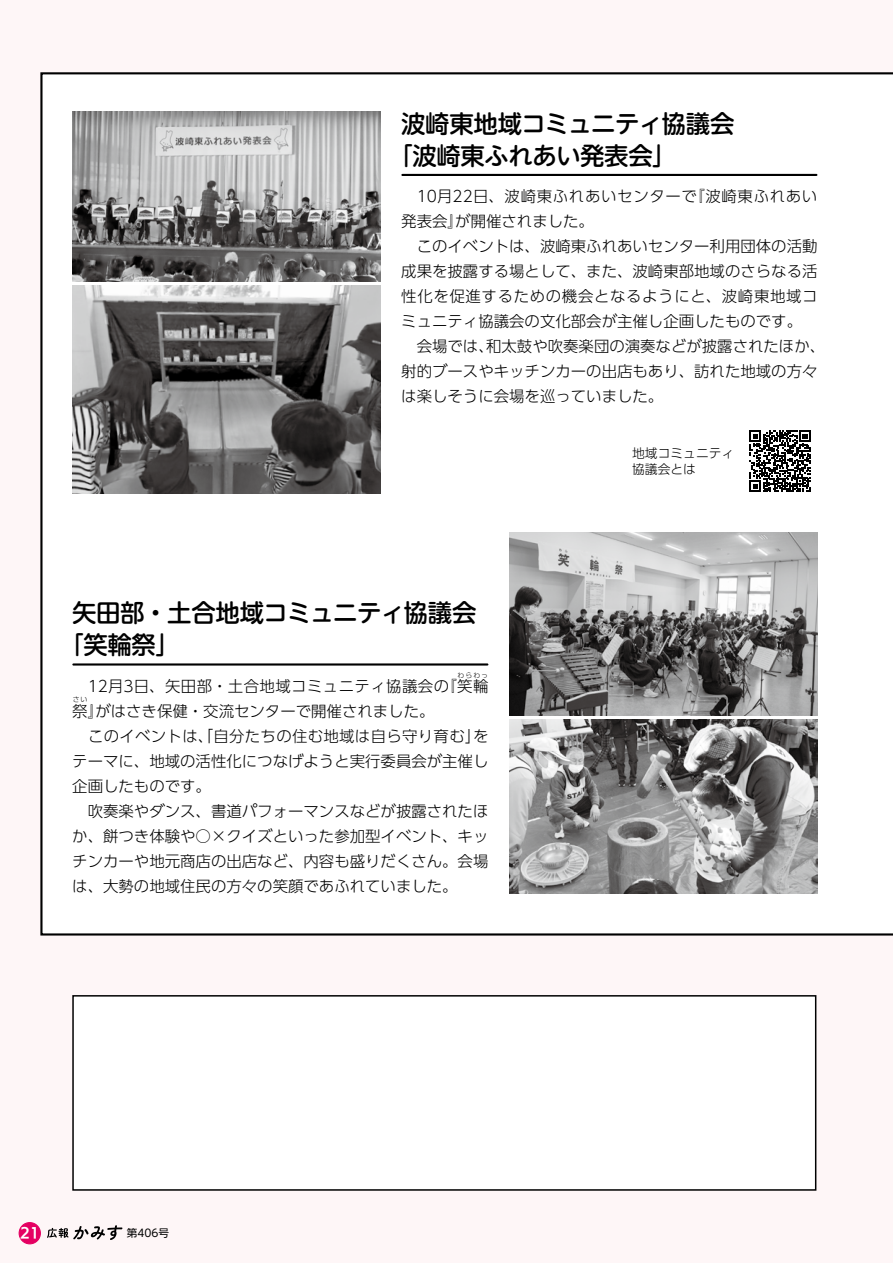
<style>
.page{position:relative;width:893px;height:1263px;background:#fef6f7}
.page>*{position:absolute;margin:0;border:0;box-sizing:border-box;transform-origin:0 0}
.t1{font:500 24.45px/32px "UD Shin M Go Pr 6";letter-spacing:-.02em;color:#000}
.t2{font:300 15.45px/25px "UD Shin Go Pro";color:#000}
.t3{font:300 15.45px "UD Shin Go Pro";letter-spacing:.04em;color:#000}
.t4{font:300 15.45px "UD Shin Go Pro";letter-spacing:.025em;color:#000}
.t5{font:300 15.45px "UD Shin Go Pro";letter-spacing:.045em;color:#000}
.t6{font:13.8px "UD Kakugo Small Pr 6 B";color:#fff}
.t7{font:300 12.75px/15.9px "UD Shin Go Pr 6 N";color:#000}
.t8{font:10.65px "UD Shin Go Pr 6";color:#000}
.t9{font:300 6.9px "UD Shin Go Pro";letter-spacing:.115em;color:#000}
</style>
<div class="page">
<div style="left:40px;top:72px;width:853px;height:863px;background:#fff"></div>
<div style="left:73px;top:996px;width:743px;height:194px;background:#fff"></div>
<div style="left:72px;top:995px;width:744px;height:196px;border:2px solid #000"></div>
<hr style="left:402px;top:174px;width:414px;height:2px;background:#000">
<img style="left:72px;top:285px;width:308px;height:209px">
<img style="left:72px;top:111px;width:308px;height:170px">
<hr style="left:73px;top:663px;width:414px;height:2px;background:#000">
<img style="left:510px;top:532px;width:307px;height:183px">
<img style="left:510px;top:719px;width:307px;height:174px">
<div style="left:743px;top:424px;width:74px;height:75px;background:#fff"></div>
<svg style="left:749px;top:430px;width:62px;height:62px"></svg>
<div style="left:19px;top:1222px;width:21px;height:22px;background:#e50062;border-radius:50%"></div>
<div style="left:19px;top:1222px;width:22px;height:22px;border:1px solid #e50062;border-radius:50%"></div>
<svg style="left:47px;top:1225px;width:75px;height:15px"></svg>
<h1 class="t1" style="left:388px;top:106px;width:348px;text-indent:13px">波崎東地域コミュニティ協議会「波崎東ふれあい発表会「</h1>
<p class="t5" style="left:689px;top:184px;width:130px">『波崎東ふれあい</p>
<p class="t2" style="left:455px;top:183px;width:243px;text-indent:-54px">　10月22日、波崎東ふれあいセンターでが開催されました。</p>
<p class="t2" style="left:401px;top:208px;width:63px">発表会』</p>
<p class="t2" style="left:401px;top:233px;width:418px">　このイベントは、波崎東ふれあいセンター利用団体の活動</p>
<p class="t2" style="left:401px;top:258px;width:418px">成果を披露する場として、また、波崎東部地域のさらなる活</p>
<p class="t3" style="left:401px;top:284px;width:418px">性化を促進するための機会となるようにと、波崎東地域コ</p>
<p class="t2" style="left:401px;top:308px;width:402px">ミュニティ協議会の文化部会が主催し企画したものです。</p>
<p class="t2" style="left:486px;top:333px;width:341px">和太鼓や吹奏楽団の演奏などが披露されたほか、</p>
<p class="t2" style="left:401px;top:333px;width:418px">　会場では、<br>射的ブースやキッチンカーの出店もあり、訪れた地域の方々は楽しそうに会場を巡っていました。</p>
<h1 class="t1" style="left:59px;top:595px;width:419px;text-indent:13px">矢田部・土合地域コミュニティ協議会「笑輪祭「</h1>
<p class="t2" style="left:441px;top:673px;width:49px">『笑輪</p>
<p class="t9" style="left:458px;top:669px;width:32px">わらわっ</p>
<p class="t4" style="left:72px;top:673px;width:378px">　12月3日、矢田部・土合地域コミュニティ協議会の</p>
<p class="t9" style="left:73px;top:694px;width:16px">さい</p>
<p class="t2" style="left:72px;top:698px;width:418px;text-indent:23px">がはさき保健・交流センターで開催されました。<br>　このイベントは、「自分たちの住む地域は自ら守り育むを」テーマに、地域の活性化につなげようと実行委員会が主催し企画したものです。<br>　吹奏楽やダンス、書道パフォーマンスなどが披露されたほか、餅つき体験や○×クイズといった参加型イベント、キッチンカーや地元商店の出店など、内容も盛りだくさん。会場は、大勢の地域住民の方々の笑顔であふれていました。</p>
<p class="t2" style="left:72px;top:698px;width:32px">祭』</p>
<p class="t7" style="left:632px;top:445px;width:104px">地域コミュニティ協議会とは</p>
<p class="t6" style="left:20px;top:1225px;width:21px">21</p>
<p class="t8" style="left:127px;top:1224px;width:44px">第406号</p>
</div>
